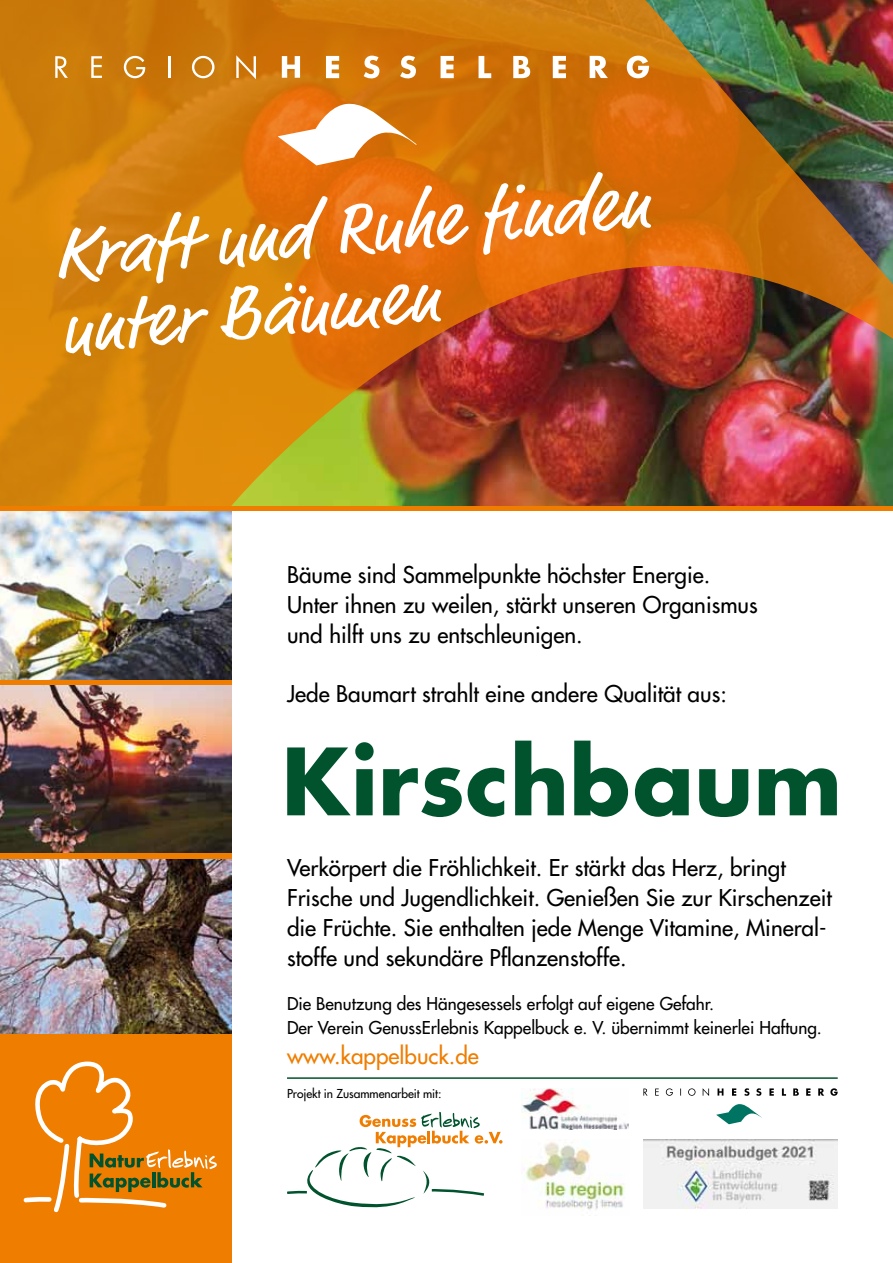
<style>
.page{position:relative;width:893px;height:1263px;background:#fff}
.page>*{position:absolute;margin:0;border:0;box-sizing:border-box;transform-origin:0 0}
.t1{font:700 90px "Futura";letter-spacing:-.005em;color:#00532d}
.t2{font:75px/75px "Market";color:#fff}
.t3{font:22.5px/30px "Futura";color:#000}
.t4{font:22.5px "Futura";color:#ef7d00}
.t5{font:17.25px/24px "Futura";color:#000}
.t6{font:12px "Futura";letter-spacing:-.005em;color:#000}
</style>
<div class="page">
<div style="left:0;top:508px;width:231px;height:755px;background:#ef7d00"></div>
<img style="left:0;top:517px;width:231px;height:336px">
<img style="left:0;top:859px;width:231px;height:175px">
<img style="left:0;top:0;width:893px;height:517px">
<svg style="left:553px;top:56px;width:13px;height:22px"></svg>
<svg style="left:192px;top:56px;width:23px;height:22px"></svg>
<svg style="left:513px;top:56px;width:17px;height:22px"></svg>
<svg style="left:124px;top:56px;width:21px;height:22px"></svg>
<hr style="left:168px;top:56px;width:2px;height:22px;background:#fff">
<svg style="left:400px;top:56px;width:16px;height:24px"></svg>
<svg style="left:441px;top:56px;width:13px;height:22px"></svg>
<svg style="left:479px;top:56px;width:12px;height:22px"></svg>
<svg style="left:627px;top:56px;width:22px;height:22px"></svg>
<svg style="left:282px;top:56px;width:18px;height:22px"></svg>
<svg style="left:364px;top:56px;width:15px;height:24px"></svg>
<svg style="left:326px;top:56px;width:13px;height:22px"></svg>
<svg style="left:55px;top:56px;width:13px;height:22px"></svg>
<svg style="left:590px;top:56px;width:18px;height:22px"></svg>
<svg style="left:236px;top:55px;width:20px;height:24px"></svg>
<svg style="left:91px;top:56px;width:11px;height:22px"></svg>
<svg style="left:278px;top:101px;width:139px;height:64px"></svg>
<hr style="left:0;top:506px;width:893px;height:4px;background:#ef7d00">
<hr style="left:0;top:680px;width:231px;height:4px;background:#ef7d00">
<svg style="left:23px;top:1061px;width:194px;height:152px"></svg>
<img style="left:643px;top:1139px;width:195px;height:69px">
<img style="left:523px;top:1141px;width:102px;height:69px">
<img style="left:522px;top:1088px;width:106px;height:41px">
<svg style="left:643px;top:1088px;width:195px;height:8px"></svg>
<svg style="left:716px;top:1104px;width:46px;height:20px"></svg>
<hr style="left:287px;top:1077px;width:551px;height:2px;background:#00532d">
<svg style="left:287px;top:1112px;width:216px;height:96px"></svg>
<h2 class="t2" style="left:51px;top:223px;width:599px;rotate:-5deg">Kraft und Ruhe finden unter Bäumen</h2>
<p class="t3" style="left:287px;top:560px;width:472px">Bäume sind Sammelpunkte höchster Energie.<br>Unter ihnen zu weilen, stärkt unseren Organismus und hilft uns zu entschleunigen.</p>
<p class="t3" style="left:287px;top:678px;width:441px">Jede Baumart strahlt eine andere Qualität aus:</p>
<h1 class="t1" style="left:280px;top:716px;width:564px">Kirschbaum</h1>
<p class="t3" style="left:287px;top:852px;width:546px">Verkörpert die Fröhlichkeit. Er stärkt das Herz, bringt Frische und Jugendlichkeit. Genießen Sie zur Kirschenzeit die Früchte. Sie enthalten jede Menge Vitamine, Mineral&shy;stoffe und sekundäre Pflanzenstoffe.</p>
<p class="t5" style="left:287px;top:991px;width:536px">Die Benutzung des Hängesessels erfolgt auf eigene Gefahr.<br>Der Verein GenussErlebnis Kappelbuck e. V. übernimmt keinerlei Haftung.</p>
<p class="t4" style="left:287px;top:1041px;width:193px">www.kappelbuck.de</p>
<p class="t6" style="left:287px;top:1085px;width:156px">Projekt in Zusammenarbeit mit:</p>
</div>
